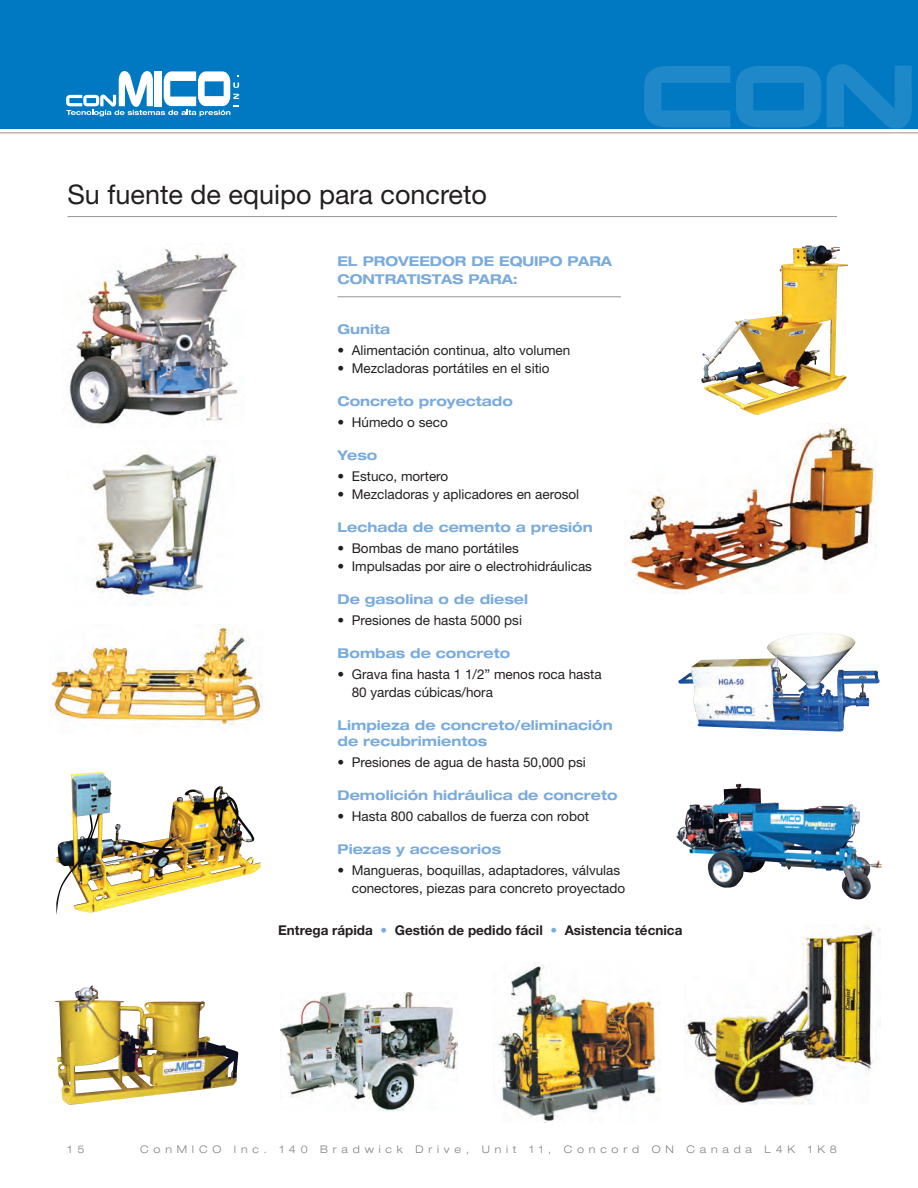
<style>
.page{position:relative;width:918px;height:1188px;background:#fff}
.page>*{position:absolute;margin:0;border:0;box-sizing:border-box;transform-origin:0 0}
.t1{font:27px "Helvetica Neue LT Std";color:#231f20}
.t2{font:13.5px/18px "Helvetica Neue LT Std";color:#231f20}
.t3{font:700 expanded 13.5px/16.5px "Helvetica Neue LT Std";color:#7aabdb}
.t4{font:700 13.5px "Helvetica Neue LT Std";color:#231f20}
.t5{font:300 expanded 10.5px "Helvetica Neue LT Std";letter-spacing:.46em;color:#808285}
.s1{color:#7aabdb}
</style>
<div class="page">
<div style="left:0;top:0;width:918px;height:128px;background:#0079c2"></div>
<svg style="left:736px;top:66px;width:85px;height:61px"></svg>
<svg style="left:644px;top:66px;width:86px;height:61px"></svg>
<svg style="left:827px;top:64px;width:85px;height:64px"></svg>
<hr style="left:0;top:132px;width:918px;height:1px;background:#939598">
<hr style="left:68px;top:216px;width:769px;height:1px;background:#939598">
<hr style="left:338px;top:296px;width:283px;height:1px;background:#939598">
<svg style="left:66px;top:71px;width:173px;height:45px"></svg>
<img style="left:701px;top:246px;width:147px;height:169px">
<img style="left:56px;top:774px;width:204px;height:141px">
<img style="left:55px;top:986px;width:184px;height:119px">
<img style="left:678px;top:633px;width:202px;height:99px">
<img style="left:676px;top:784px;width:206px;height:116px">
<img style="left:280px;top:992px;width:178px;height:119px">
<img style="left:493px;top:964px;width:167px;height:158px">
<img style="left:685px;top:925px;width:195px;height:180px">
<img style="left:67px;top:243px;width:171px;height:184px">
<img style="left:90px;top:454px;width:130px;height:151px">
<img style="left:626px;top:426px;width:251px;height:167px">
<img style="left:50px;top:624px;width:213px;height:106px">
<p class="t1" style="left:68px;top:178px;width:421px">Su fuente de equipo para concreto</p>
<p class="t3" style="left:337px;top:253px;width:276px">EL PROVEEDOR DE EQUIPO PARA</p>
<p class="t3" style="left:337px;top:271px;width:182px">CONTRATISTAS PARA:</p>
<p class="t3" style="left:337px;top:320px;width:54px">Gunita</p>
<p class="t2" style="left:337px;top:341px;width:234px">• Alimentación continua, alto volumen</p>
<p class="t2" style="left:337px;top:359px;width:214px">• Mezcladoras portátiles en el sitio</p>
<p class="t3" style="left:337px;top:392px;width:177px">Concreto proyectado</p>
<p class="t2" style="left:337px;top:413px;width:112px">• Húmedo o seco</p>
<p class="t3" style="left:337px;top:446px;width:42px">Yeso</p>
<p class="t2" style="left:337px;top:467px;width:112px">• Estuco, mortero</p>
<p class="t2" style="left:337px;top:485px;width:243px">• Mezcladoras y aplicadores en aerosol</p>
<p class="t3" style="left:337px;top:518px;width:257px">Lechada de cemento a presión</p>
<p class="t2" style="left:337px;top:539px;width:183px">• Bombas de mano portátiles</p>
<p class="t2" style="left:337px;top:557px;width:256px">• Impulsadas por aire o electrohidráulicas</p>
<p class="t3" style="left:337px;top:590px;width:192px">De gasolina o de diesel</p>
<p class="t2" style="left:337px;top:611px;width:186px">• Presiones de hasta 5000 psi</p>
<p class="t3" style="left:337px;top:644px;width:174px">Bombas de concreto</p>
<p class="t2" style="left:352px;top:665px;width:252px;text-indent:-14px">• Grava fina hasta 1 1/2” menos roca hasta<br>80 yardas cúbicas/hora</p>
<p class="t3" style="left:337px;top:716px;width:277px">Limpieza de concreto/eliminación de recubrimientos</p>
<p class="t2" style="left:337px;top:753px;width:250px">• Presiones de agua de hasta 50,000 psi</p>
<p class="t3" style="left:337px;top:787px;width:282px">Demolición hidráulica de concreto</p>
<p class="t2" style="left:337px;top:807px;width:253px">• Hasta 800 caballos de fuerza con robot</p>
<p class="t3" style="left:337px;top:841px;width:165px">Piezas y accesorios</p>
<p class="t2" style="left:352px;top:861px;width:275px;text-indent:-14px">• Mangueras, boquillas, adaptadores, válvulas conectores, piezas para concreto proyectado</p>
<p class="t4" style="left:278px;top:922px;width:406px">Entrega rápida <span class="s1">•</span> Gestión de pedido fácil <span class="s1">•</span> Asistencia técnica</p>
<p class="t5" style="left:68px;top:1143px;width:18px">1 5</p>
<p class="t5" style="left:140px;top:1143px;width:698px">ConMICO Inc. 140 Bradwick Drive, Unit 11, Concord ON Canada L4K 1K8</p>
</div>
